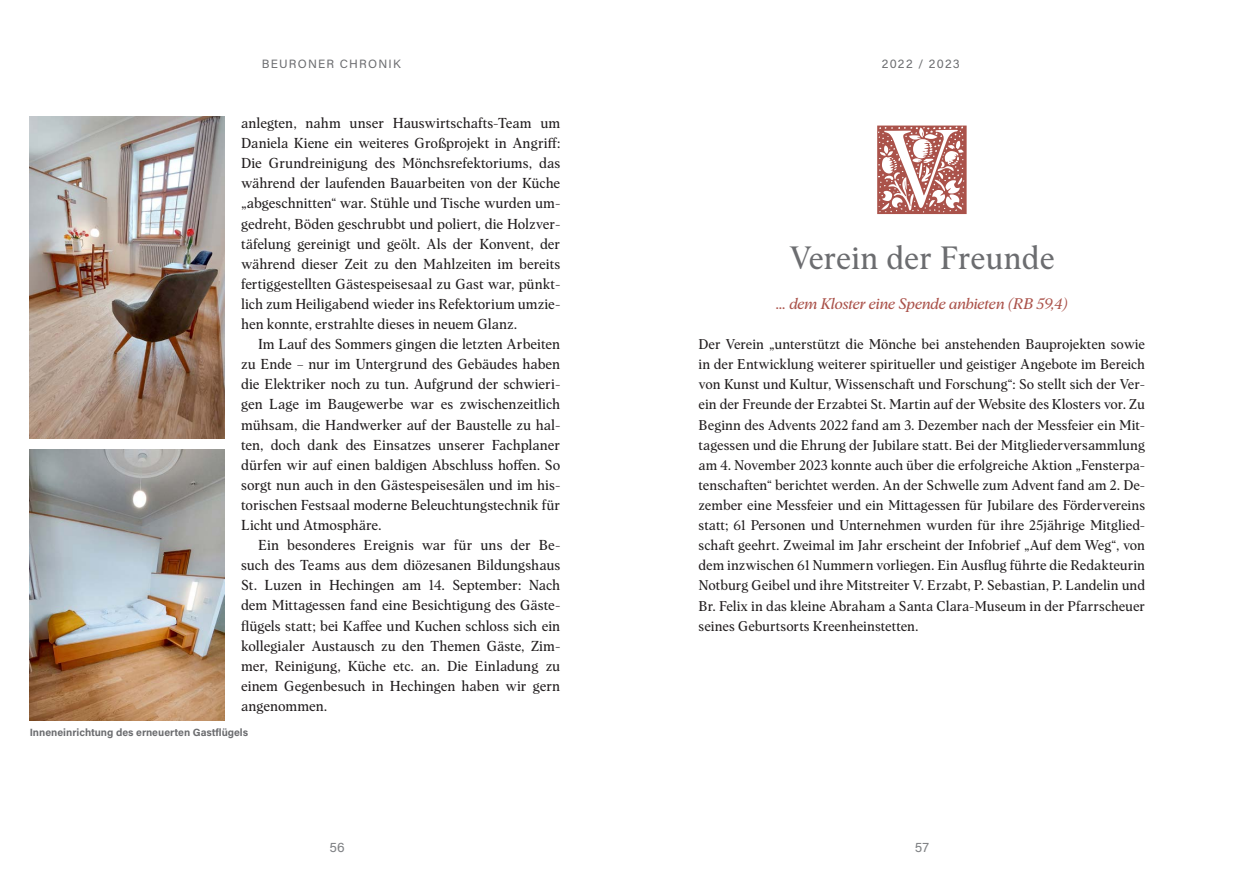
<style>
.page{position:relative;width:1259px;height:893px;background:#fff}
.page>*{position:absolute;margin:0;border:0;box-sizing:border-box;transform-origin:0 0}
.t1{font:31.5px "Albra Text";letter-spacing:-.005em;color:#6c6d70}
.t2{font:italic 15px "Albra Text";color:#aa524a}
.t3{font:14.1px/20.1px "Albra Text";letter-spacing:-.005em;color:#231f20;text-align:justify}
.t4{font:13.8px/20.1px "Albra Text";letter-spacing:-.005em;color:#231f20;text-align:justify}
.t5{font:13.8px "Acumin Pro";color:#808285}
.t6{font:12px "Acumin Pro";letter-spacing:.1em;color:#6c6d70}
.t7{font:700 10.5px "Acumin Pro";color:#6c6d70}
</style>
<div class="page">
<img style="left:30px;top:117px;width:194px;height:322px">
<img style="left:30px;top:450px;width:194px;height:270px">
<p class="t6" style="left:262px;top:55px;width:140px">BEURONER CHRONIK</p>
<p class="t6" style="left:882px;top:55px;width:80px">2022 / 2023</p>
<p class="t3" style="left:241px;top:112px;width:321px">anlegten, nahm unser Hauswirtschafts-Team um Daniela Kiene ein weiteres Großprojekt in Angriff:<br>Die Grundreinigung des Mönchsrefektoriums, das während der laufenden Bauarbeiten von der Küche „abgeschnitten“ war. Stühle und Tische wurden um&shy;gedreht, Böden geschrubbt und poliert, die Holzver&shy;täfelung gereinigt und geölt. Als der Konvent, der während dieser Zeit zu den Mahlzeiten im bereits fertiggestellten Gästespeisesaal zu Gast war, pünkt&shy;lich zum Heiligabend wieder ins Refektorium umzie&shy;hen konnte, erstrahlte dieses in neuem Glanz.</p>
<p class="t3" style="left:241px;top:333px;width:321px;text-indent:17px">Im Lauf des Sommers gingen die letzten Arbeiten zu Ende – nur im Untergrund des Gebäudes haben die Elektriker noch zu tun. Aufgrund der schwieri&shy;gen Lage im Baugewerbe war es zwischenzeitlich mühsam, die Handwerker auf der Baustelle zu hal&shy;ten, doch dank des Einsatzes unserer Fachplaner dürfen wir auf einen baldigen Abschluss hoffen. So sorgt nun auch in den Gästespeisesälen und im his&shy;torischen Festsaal moderne Beleuchtungstechnik für Licht und Atmosphäre.</p>
<p class="t3" style="left:241px;top:534px;width:321px;text-indent:17px">Ein besonderes Ereignis war für uns der Be&shy;such des Teams aus dem diözesanen Bildungshaus St. Luzen in Hechingen am 14. September: Nach dem Mittagessen fand eine Besichtigung des Gäste&shy;flügels statt; bei Kaffee und Kuchen schloss sich ein kollegialer Austausch zu den Themen Gäste, Zim&shy;mer, Reinigung, Küche etc. an. Die Einladung zu einem Gegenbesuch in Hechingen haben wir gern angenommen.</p>
<p class="t7" style="left:30px;top:725px;width:220px">Inneneinrichtung des erneuerten Gastflügels</p>
<h1 class="t1" style="left:789px;top:235px;width:267px">Verein der Freunde</h1>
<p class="t2" style="left:776px;top:293px;width:293px">… dem Kloster eine Spende anbieten (RB 59,4)</p>
<p class="t4" style="left:698px;top:333px;width:448px">Der Verein „unterstützt die Mönche bei anstehenden Bauprojekten sowie in der Entwicklung weiterer spiritueller und geistiger Angebote im Bereich von Kunst und Kultur, Wissenschaft und Forschung“: So stellt sich der Ver&shy;ein der Freunde der Erzabtei St. Martin auf der Website des Klosters vor. Zu Beginn des Advents 2022 fand am 3. Dezember nach der Messfeier ein Mit&shy;tagessen und die Ehrung der Jubilare statt. Bei der Mitgliederversammlung am 4. November 2023 konnte auch über die erfolgreiche Aktion „Fensterpa&shy;tenschaften“ berichtet werden. An der Schwelle zum Advent fand am 2. De&shy;zember eine Messfeier und ein Mittagessen für Jubilare des Fördervereins statt; 61 Personen und Unternehmen wurden für ihre 25jährige Mitglied&shy;schaft geehrt. Zweimal im Jahr erscheint der Infobrief „Auf dem Weg“, von dem inzwischen 61 Nummern vorliegen. Ein Ausflug führte die Redakteurin Notburg Geibel und ihre Mitstreiter V. Erzabt, P. Sebastian, P. Landelin und Br. Felix in das kleine Abraham a Santa Clara-Museum in der Pfarrscheuer seines Geburtsorts Kreenheinstetten.</p>
<p class="t5" style="left:329px;top:837px;width:17px">56</p>
<p class="t5" style="left:915px;top:837px;width:16px">57</p>
</div>
